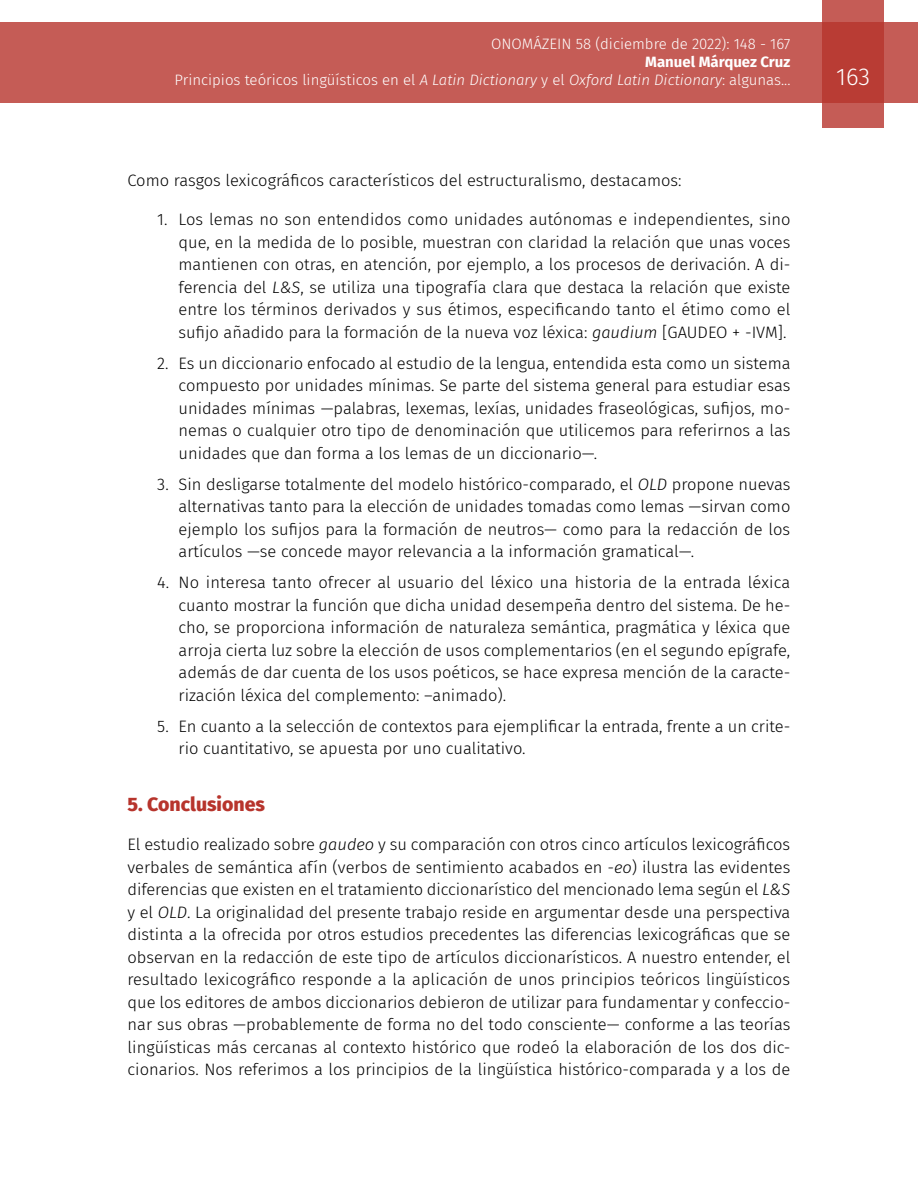
<style>
.page{position:relative;width:918px;height:1188px;background:#fff}
.page>*{position:absolute;margin:0;border:0;box-sizing:border-box;transform-origin:0 0}
.t1{font:300 24px "Fira Sans";color:#fff}
.t2{font:800 19.5px "Fira Sans";color:#b7342c}
.t3{font:300 16.5px/22.5px "Fira Sans";color:#000;text-align:justify}
.t4{font:300 15px/18px "Fira Sans";color:#fff;text-align:right}
.s1{font-weight:700}
.s2{font-style:italic}
</style>
<div class="page">
<div style="left:0;top:23px;width:918px;height:80px;background:#c55c56"></div>
<svg style="left:822px;top:0;width:62px;height:128px;background:#bd4740"></svg>
<p class="t4" style="left:491px;top:35px;width:301px">ONOMÁZEIN 58 (diciembre de 2022): 148 - 167</p>
<p class="t4" style="left:175px;top:53px;width:617px"><span class="s1">Manuel Márquez Cruz<br></span>Principios teóricos lingüísticos en el <span class="s2">A Latin Dictionary</span> y el <span class="s2">Oxford Latin Dictionary</span>: algunas...</p>
<p class="t3" style="left:128px;top:168px;width:556px">Como rasgos lexicográficos característicos del estructuralismo, destacamos:</p>
<p class="t3" style="left:179px;top:208px;width:614px;text-indent:-21px">1. Los lemas no son entendidos como unidades autónomas e independientes, sino que, en la medida de lo posible, muestran con claridad la relación que unas voces mantienen con otras, en atención, por ejemplo, a los procesos de derivación. A di&shy;ferencia del <span class="s2">L&amp;S</span>, se utiliza una tipografía clara que destaca la relación que existe entre los términos derivados y sus étimos, especificando tanto el étimo como el sufijo añadido para la formación de la nueva voz léxica: <span class="s2">gaudium</span> [GAUDEO + -IVM].</p>
<p class="t3" style="left:179px;top:351px;width:614px;text-indent:-21px">2. Es un diccionario enfocado al estudio de la lengua, entendida esta como un sistema compuesto por unidades mínimas. Se parte del sistema general para estudiar esas unidades mínimas —palabras, lexemas, lexías, unidades fraseológicas, sufijos, mo&shy;nemas o cualquier otro tipo de denominación que utilicemos para referirnos a las unidades que dan forma a los lemas de un diccionario—.</p>
<p class="t3" style="left:179px;top:472px;width:613px;text-indent:-21px">3. Sin desligarse totalmente del modelo histórico-comparado, el <span class="s2">OLD</span> propone nuevas alternativas tanto para la elección de unidades tomadas como lemas —sirvan como ejemplo los sufijos para la formación de neutros— como para la redacción de los artículos —se concede mayor relevancia a la información gramatical—.</p>
<p class="t3" style="left:179px;top:571px;width:613px;text-indent:-21px">4. No interesa tanto ofrecer al usuario del léxico una historia de la entrada léxica cuanto mostrar la función que dicha unidad desempeña dentro del sistema. De he&shy;cho, se proporciona información de naturaleza semántica, pragmática y léxica que arroja cierta luz sobre la elección de usos complementarios (en el segundo epígrafe, además de dar cuenta de los usos poéticos, se hace expresa mención de la caracte&shy;rización léxica del complemento: –animado).</p>
<p class="t3" style="left:179px;top:715px;width:613px;text-indent:-21px">5. En cuanto a la selección de contextos para ejemplificar la entrada, frente a un crite&shy;rio cuantitativo, se apuesta por uno cualitativo.</p>
<p class="t2" style="left:128px;top:787px;width:139px">5. Conclusiones</p>
<p class="t3" style="left:128px;top:833px;width:664px">El estudio realizado sobre <span class="s2">gaudeo</span> y su comparación con otros cinco artículos lexicográficos verbales de semántica afín (verbos de sentimiento acabados en <span class="s2">-eo</span>) ilustra las evidentes diferencias que existen en el tratamiento diccionarístico del mencionado lema según el <span class="s2">L&amp;S </span>y el <span class="s2">OLD</span>. La originalidad del presente trabajo reside en argumentar desde una perspectiva distinta a la ofrecida por otros estudios precedentes las diferencias lexicográficas que se observan en la redacción de este tipo de artículos diccionarísticos. A nuestro entender, el resultado lexicográfico responde a la aplicación de unos principios teóricos lingüísticos que los editores de ambos diccionarios debieron de utilizar para fundamentar y confeccio&shy;nar sus obras —probablemente de forma no del todo consciente— conforme a las teorías lingüísticas más cercanas al contexto histórico que rodeó la elaboración de los dos dic&shy;cionarios. Nos referimos a los principios de la lingüística histórico-comparada y a los de</p>
<h1 class="t1" style="left:836px;top:60px;width:35px">163</h1>
</div>
